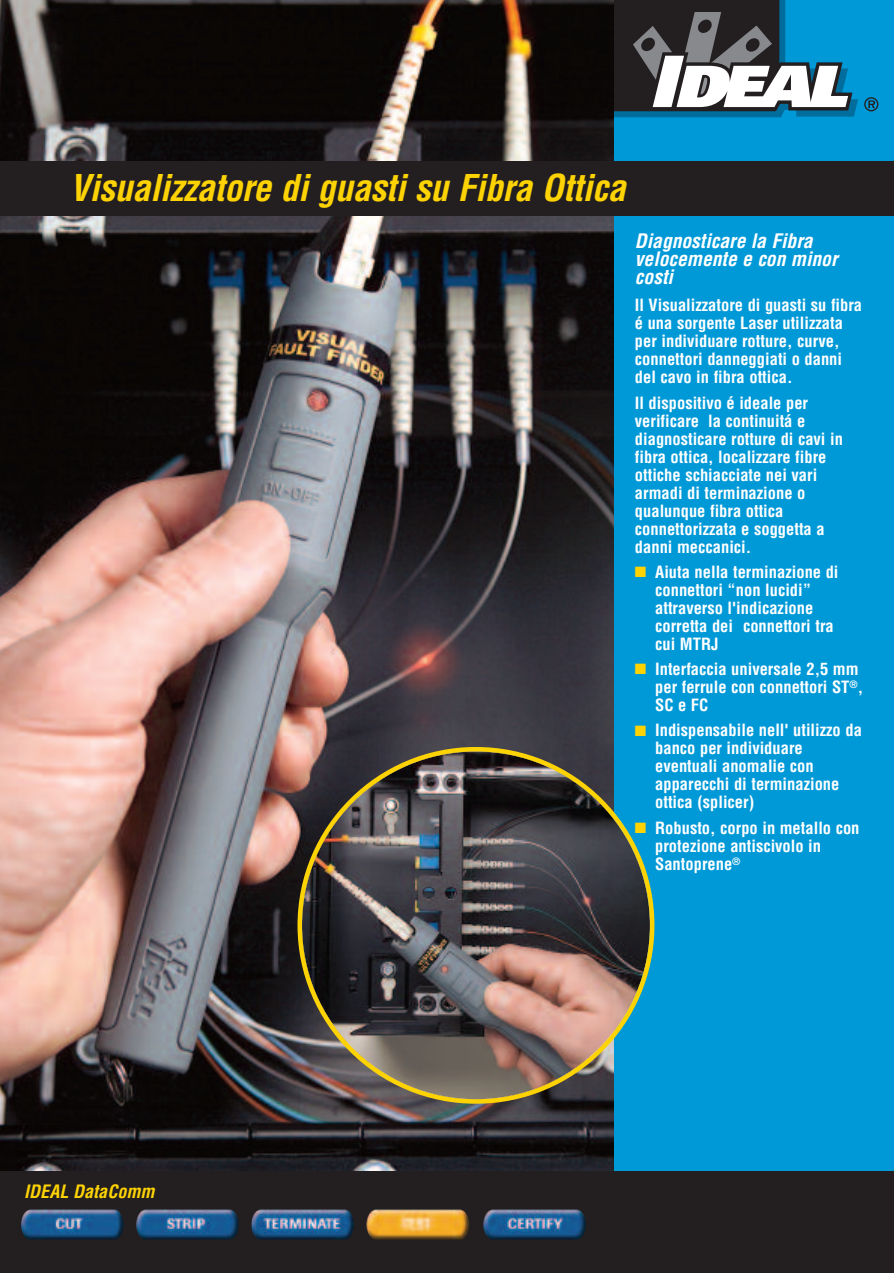
<style>
.page{position:relative;width:894px;height:1273px;background:#fff}
.page>*{position:absolute;margin:0;border:0;box-sizing:border-box;transform-origin:0 0}
.t1{font:italic 700 condensed 36px "Helvetica";letter-spacing:-.01em;color:#fed304}
.t2{font:italic 700 condensed 19.5px/18px "Helvetica";color:#fff}
.t3{font:italic 700 condensed 18px "Helvetica";color:#fed304}
.t4{font:700 condensed 16.5px/18px "Helvetica";color:#fff}
.s1{color:#fed304}
</style>
<div class="page">
<img style="left:0;top:0;width:614px;height:1171px">
<div style="left:614px;top:0;width:279px;height:1207px;background:#0099d8"></div>
<svg style="left:614px;top:0;width:264px;height:117px"></svg>
<div style="left:0;top:161px;width:893px;height:54px;background:#231f20"></div>
<img style="left:297px;top:747px;width:357px;height:356px">
<div style="left:0;top:1171px;width:893px;height:101px;background:#231f20"></div>
<img style="left:21px;top:1209px;width:565px;height:30px">
<h1 class="t1" style="left:70px;top:168px;width:557px">Visualizzatore di guasti su Fibra Ottica</h1>
<p class="t3" style="left:24px;top:1180px;width:131px">IDEAL DataComm</p>
<p class="t2" style="left:634px;top:232px;width:204px">Diagnosticare la Fibra velocemente e con minor costi</p>
<p class="t4" style="left:634px;top:298px;width:229px">Il Visualizzatore di guasti su fibra é una sorgente Laser utilizzata per individuare rotture, curve, connettori danneggiati o danni del cavo in fibra ottica.</p>
<p class="t4" style="left:634px;top:395px;width:209px">Il dispositivo é ideale per verificare la continuitá e diagnosticare rotture di cavi in fibra ottica, localizzare fibre ottiche schiacciate nei vari armadi di terminazione o qualunque fibra ottica connettorizzata e soggetta a danni meccanici.</p>
<p class="t4" style="left:655px;top:564px;width:185px;text-indent:-20px"><span class="s1">■</span> Aiuta nella terminazione di connettori “non lucidi” attraverso l'indicazione corretta dei connettori tra cui MTRJ</p>
<p class="t4" style="left:655px;top:661px;width:209px;text-indent:-20px"><span class="s1">■</span> Interfaccia universale 2,5 mm per ferrule con connettori ST<sup>®</sup>,<br>SC e FC</p>
<p class="t4" style="left:655px;top:722px;width:208px;text-indent:-20px"><span class="s1">■</span> Indispensabile nell' utilizzo da banco per individuare eventuali anomalie con apparecchi di terminazione ottica (splicer)</p>
<p class="t4" style="left:655px;top:820px;width:206px;text-indent:-20px"><span class="s1">■</span> Robusto, corpo in metallo con protezione antiscivolo in<br>Santoprene<sup>®</sup></p>
</div>
